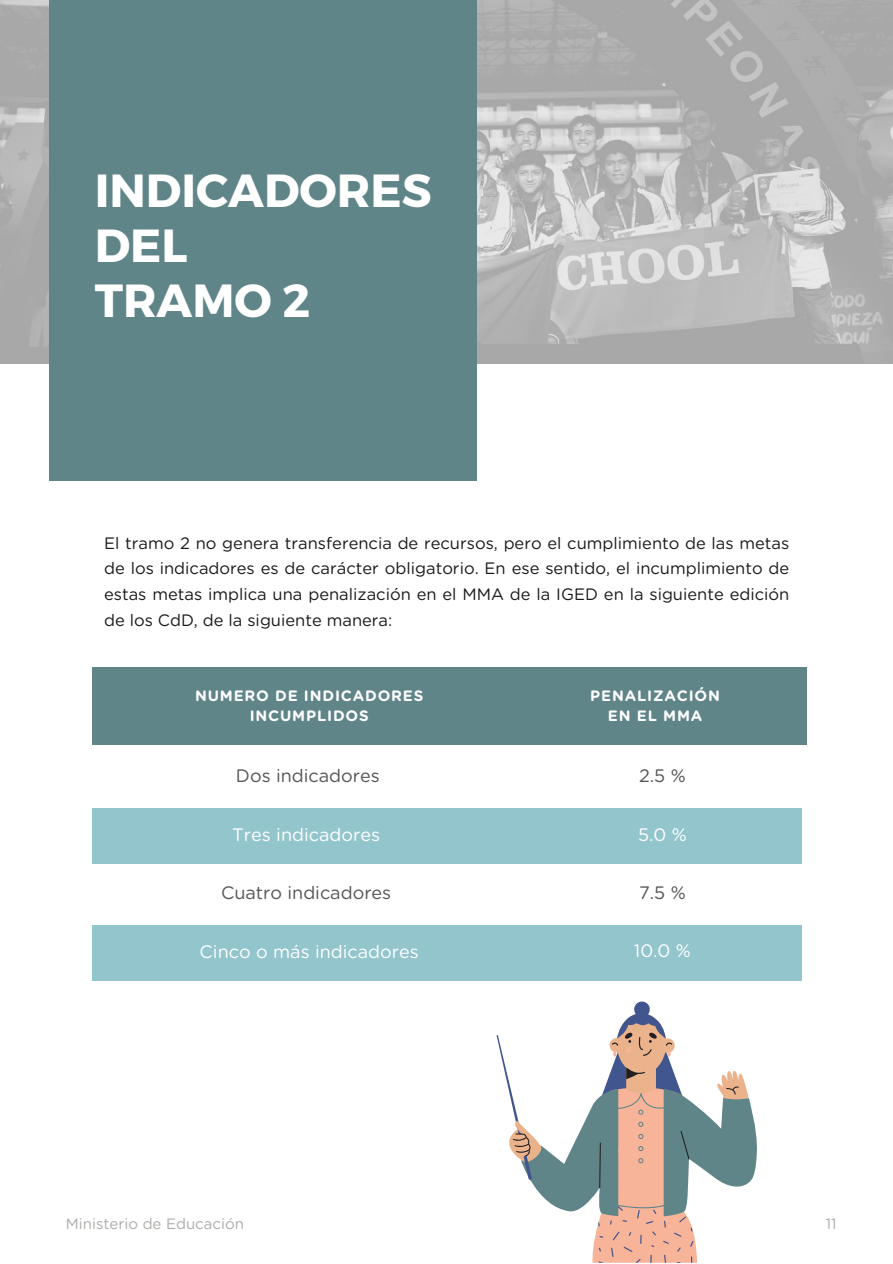
<style>
.page{position:relative;width:893px;height:1264px;background:#fff}
.page>*{position:absolute;margin:0;border:0;box-sizing:border-box;transform-origin:0 0}
.t1{font:700 46.35px/55.2px "Montserrat";color:#fff}
.t2{font:18px "Gotham Rounded";color:#fff}
.t3{font:18px "Gotham Rounded";color:#545454}
.t4{font:16.5px/25.8px "Gotham Rounded";color:#191919;text-align:justify}
.t5{font:700 15px/20.2px "Gotham Rounded";letter-spacing:.055em;color:#fff;text-align:center}
.t6{font:15px "Gotham Rounded";color:#acada9}
</style>
<div class="page">
<div style="left:92px;top:667px;width:714px;height:78px;background:#608589"></div>
<div style="left:92px;top:808px;width:709px;height:55px;background:#93c5cd"></div>
<div style="left:92px;top:925px;width:709px;height:55px;background:#93c5cd"></div>
<svg style="left:0;top:0;width:892px;height:395px;background:#bbb"></svg>
<div style="left:49px;top:0;width:427px;height:480px;background:#608589"></div>
<svg style="left:496px;top:1001px;width:261px;height:261px"></svg>
<h1 class="t1" style="left:95px;top:160px;width:338px">INDICADORES<br>DEL<br>TRAMO 2</h1>
<p class="t4" style="left:104px;top:530px;width:686px">El tramo 2 no genera transferencia de recursos, pero el cumplimiento de las metas de los indicadores es de carácter obligatorio. En ese sentido, el incumplimiento de estas metas implica una penalización en el MMA de la IGED en la siguiente edición de los CdD, de la siguiente manera:</p>
<p class="t5" style="left:195px;top:686px;width:230px">NUMERO DE INDICADORES<br>INCUMPLIDOS</p>
<p class="t5" style="left:590px;top:686px;width:131px">PENALIZACIÓN<br>EN EL MMA</p>
<p class="t3" style="left:236px;top:767px;width:145px">Dos indicadores</p>
<p class="t2" style="left:232px;top:826px;width:149px">Tres indicadores</p>
<p class="t3" style="left:639px;top:767px;width:48px">2.5 %</p>
<p class="t2" style="left:638px;top:826px;width:50px">5.0 %</p>
<p class="t3" style="left:221px;top:884px;width:172px">Cuatro indicadores</p>
<p class="t3" style="left:639px;top:884px;width:48px">7.5 %</p>
<p class="t2" style="left:200px;top:943px;width:221px">Cinco o más indicadores</p>
<p class="t2" style="left:633px;top:942px;width:59px">10.0 %</p>
<p class="t6" style="left:66px;top:1217px;width:179px">Ministerio de Educación</p>
<p class="t6" style="left:825px;top:1217px;width:12px">11</p>
</div>
